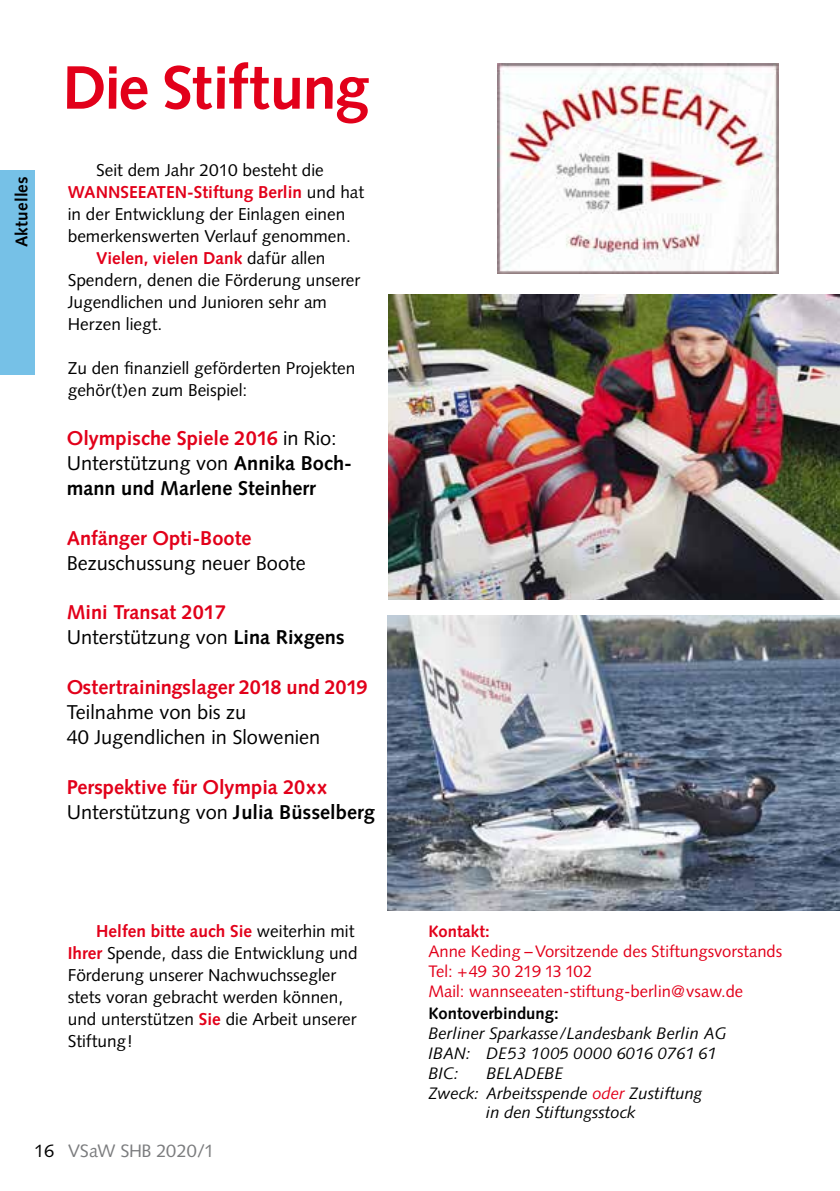
<style>
.page{position:relative;width:840px;height:1191px;background:#fff}
.page>*{position:absolute;margin:0;border:0;box-sizing:border-box;transform-origin:0 0}
.t1{font:700 61.2px "Syntax";letter-spacing:-.025em;color:#e2001a}
.t2{font:20px/25px "Syntax";color:#000}
.t3{font:700 20px/25px "Syntax";color:#e2001a}
.t4{font:700 20px/25px "Syntax";color:#000}
.t5{font:18px "Syntax";letter-spacing:-.015em;color:#7b7c7e}
.t6{font:17.2px/22px "Syntax";color:#000}
.t7{font:700 17.2px "Syntax";color:#e2001a}
.t8{font:700 17px "Syntax";letter-spacing:.01em;color:#000}
.t9{font:italic 16.6px/20px "Syntax";color:#000}
.t10{font:16.6px/20px "Syntax";color:#e2001a}
.t11{font:700 16.6px "Syntax";color:#000}
.t12{font:700 16.6px "Syntax";color:#e2001a}
.s1{font-weight:400;color:#000}
.s2{color:#e2001a}
.s3{font-weight:400}
.s4{font-weight:700;color:#e2001a}
.s5{font-weight:700}
.s6{color:#000}
</style>
<div class="page">
<img style="left:387px;top:615px;width:452px;height:295px">
<img style="left:388px;top:294px;width:451px;height:306px">
<img style="left:497px;top:64px;width:281px;height:209px">
<div style="left:0;top:170px;width:34px;height:204px;background:#76c1e7"></div>
<p class="t8" style="left:12px;top:247px;width:72px;rotate:-90deg">Aktuelles</p>
<h1 class="t1" style="left:62px;top:52px;width:308px">Die Stiftung</h1>
<p class="t6" style="left:96px;top:159px;width:229px">Seit dem Jahr 2010 besteht die</p>
<p class="t7" style="left:68px;top:182px;width:298px">WANNSEEATEN-Stiftung Berlin <span class="s1">und hat</span></p>
<p class="t6" style="left:68px;top:203px;width:279px">in der Entwicklung der Einlagen einen</p>
<p class="t6" style="left:68px;top:225px;width:284px">bemerkenswerten Verlauf genommen.</p>
<p class="t7" style="left:96px;top:248px;width:231px">Vielen, vielen Dank <span class="s1">dafür allen</span></p>
<p class="t6" style="left:68px;top:269px;width:294px">Spendern, denen die Förderung unserer</p>
<p class="t6" style="left:68px;top:291px;width:260px">Jugendlichen und Junioren sehr am</p>
<p class="t6" style="left:68px;top:313px;width:96px">Herzen liegt.</p>
<p class="t6" style="left:68px;top:357px;width:289px">Zu den finanziell geförderten Projekten gehör(t)en zum Beispiel:</p>
<p class="t4" style="left:67px;top:425px;width:286px"><span class="s2">Olympische Spiele 2016</span> <span class="s3">in Rio:<br>Unterstützung von</span> Annika Boch&shy;mann und Marlene Steinherr</p>
<p class="t3" style="left:67px;top:525px;width:186px">Anfänger Opti-Boote</p>
<p class="t2" style="left:67px;top:550px;width:240px">Bezuschussung neuer Boote</p>
<p class="t2" style="left:67px;top:599px;width:279px"><span class="s4">Mini Transat 2017<br></span>Unterstützung von <span class="s5">Lina Rixgens</span></p>
<p class="t3" style="left:67px;top:674px;width:302px">Ostertrainingslager 2018 und 2019</p>
<p class="t2" style="left:67px;top:699px;width:255px">Teilnahme von bis zu<br>40 Jugendlichen in Slowenien</p>
<p class="t3" style="left:67px;top:774px;width:309px">Perspektive für Olympia 20xx<br><span class="s1">Unterstützung von</span> <span class="s6">Julia Büsselberg</span></p>
<p class="t6" style="left:68px;top:919px;width:291px;text-indent:28px"><span class="s4">Helfen bitte auch Sie</span> weiterhin mit <span class="s4">Ihrer</span> Spende, dass die Entwicklung und Förderung unserer Nachwuchssegler stets voran gebracht werden können, und unterstützen <span class="s4">Sie</span> die Arbeit unserer Stiftung!</p>
<p class="t12" style="left:428px;top:921px;width:63px">Kontakt:</p>
<p class="t10" style="left:428px;top:941px;width:355px">Anne Keding – Vorsitzende des Stiftungsvorstands<br>Tel: +49 30 219 13 102<br>Mail: wannseeaten-stiftung-berlin@vsaw.de</p>
<p class="t11" style="left:428px;top:1003px;width:132px">Kontoverbindung:</p>
<p class="t9" style="left:428px;top:1023px;width:300px">Berliner Sparkasse/Landesbank Berlin AG<br>IBAN: DE53 1005 0000 6016 0761 61<br>BIC:</p>
<p class="t9" style="left:486px;top:1062px;width:78px">BELADEBE</p>
<p class="t9" style="left:428px;top:1082px;width:275px">Zweck: Arbeitsspende <span class="s2">oder</span> Zustiftung</p>
<p class="t9" style="left:485px;top:1102px;width:151px">in den Stiftungsstock</p>
<p class="t5" style="left:34px;top:1140px;width:181px"><span class="s6">16</span> VSaW SHB 2020/1</p>
</div>
